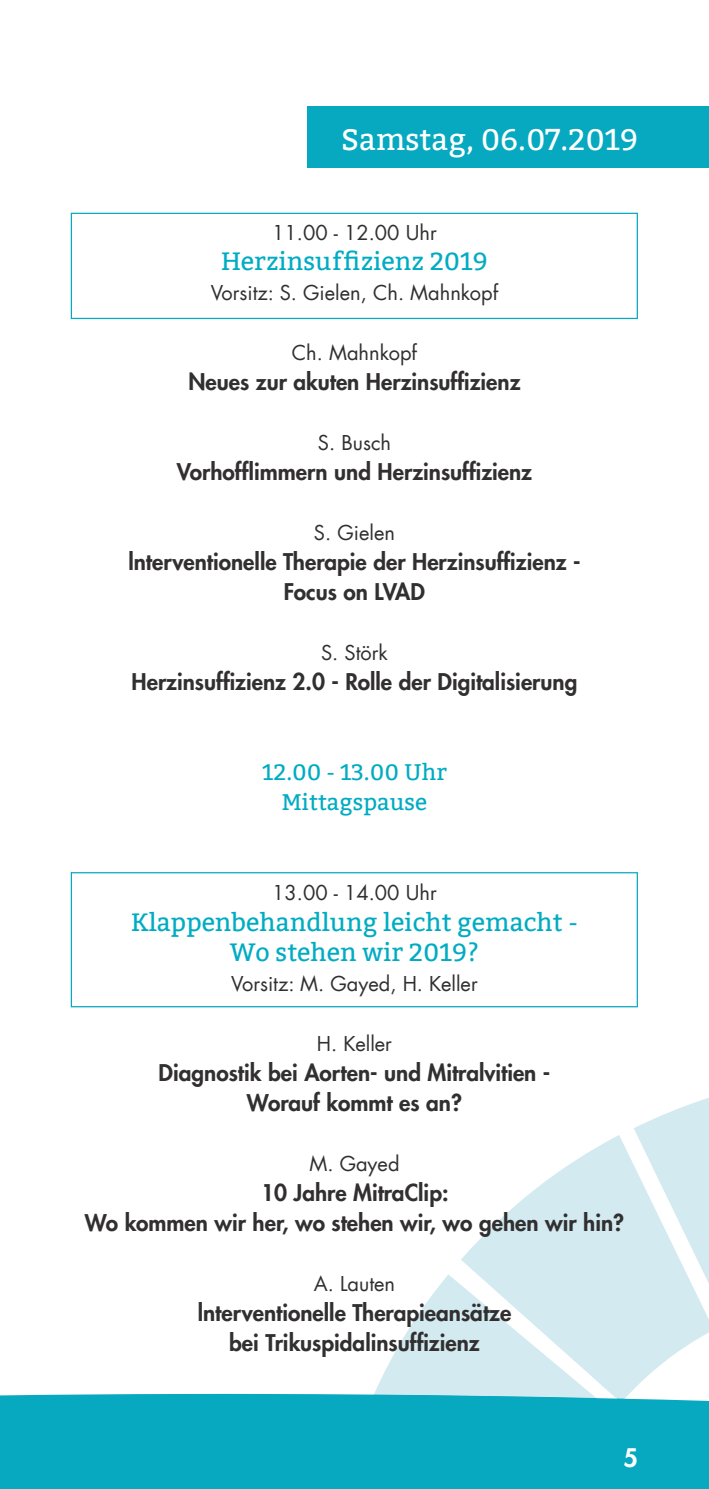
<style>
.page{position:relative;width:709px;height:1489px;background:#fff}
.page>*{position:absolute;margin:0;border:0;box-sizing:border-box;transform-origin:0 0}
.t1{font:30px "Bitter";color:#fff}
.t2{font:25px/30px "Bitter";color:#00acc3;text-align:center}
.t3{font:800 25px "Futura Com";color:#fff}
.t4{font:800 22.5px/30px "Futura Com";color:#312f30;text-align:center}
.t5{font:22.5px/30px "Bitter";color:#00acc3;text-align:center}
.t6{font:20px "Futura Com";color:#312f30}
</style>
<div class="page">
<div style="left:0;top:1393px;width:709px;height:95px;background:#06a9c0"></div>
<svg style="left:461px;top:1135px;width:248px;height:263px;fill:#d2eaf0"></svg>
<svg style="left:354px;top:1274px;width:270px;height:214px"></svg>
<svg style="left:633px;top:1098px;width:76px;height:185px"></svg>
<div style="left:307px;top:106px;width:402px;height:62px;background:#06a9c0"></div>
<svg style="left:71px;top:213px;width:567px;height:106px"></svg>
<svg style="left:71px;top:872px;width:567px;height:135px"></svg>
<h1 class="t1" style="left:341px;top:122px;width:298px">Samstag, 06.07.2019</h1>
<p class="t6" style="left:272px;top:219px;width:166px">11.00 - 12.00 Uhr</p>
<p class="t2" style="left:221px;top:247px;width:268px">Herzinsuffizienz 2019</p>
<p class="t6" style="left:211px;top:279px;width:289px">Vorsitz: S. Gielen, Ch. Mahnkopf</p>
<p class="t6" style="left:292px;top:339px;width:127px">Ch. Mahnkopf</p>
<p class="t4" style="left:188px;top:366px;width:333px">Neues zur akuten Herzinsuffizienz</p>
<p class="t6" style="left:318px;top:429px;width:75px">S. Busch</p>
<p class="t4" style="left:177px;top:456px;width:357px">Vorhofflimmern und Herzinsuffizienz</p>
<p class="t6" style="left:314px;top:519px;width:83px">S. Gielen</p>
<p class="t4" style="left:128px;top:546px;width:453px">lnterventionelle Therapie der Herzinsuffizienz -<br>Focus on LVAD</p>
<p class="t6" style="left:321px;top:639px;width:68px">S. Störk</p>
<p class="t4" style="left:132px;top:666px;width:447px">Herzinsuffizienz 2.0 - Rolle der Digitalisierung</p>
<p class="t5" style="left:262px;top:757px;width:186px">12.00 - 13.00 Uhr<br>Mittagspause</p>
<p class="t6" style="left:272px;top:879px;width:166px">13.00 - 14.00 Uhr</p>
<p class="t2" style="left:131px;top:907px;width:448px">Klappenbehandlung leicht gemacht -<br>Wo stehen wir 2019?</p>
<p class="t6" style="left:231px;top:969px;width:248px">Vorsitz: M. Gayed, H. Keller</p>
<p class="t6" style="left:317px;top:1029px;width:77px">H. Keller</p>
<p class="t4" style="left:159px;top:1056px;width:393px">Diagnostik bei Aorten- und Mitralvitien -<br>Worauf kommt es an?</p>
<p class="t6" style="left:309px;top:1149px;width:92px">M. Gayed</p>
<p class="t4" style="left:85px;top:1176px;width:541px">10 Jahre MitraClip:<br>Wo kommen wir her, wo stehen wir, wo gehen wir hin?</p>
<p class="t6" style="left:314px;top:1269px;width:83px">A. Lauten</p>
<p class="t4" style="left:198px;top:1296px;width:315px">lnterventionelle Therapieansätze bei Trikuspidalinsuffizienz</p>
<p class="t3" style="left:623px;top:1438px;width:16px">5</p>
</div>
